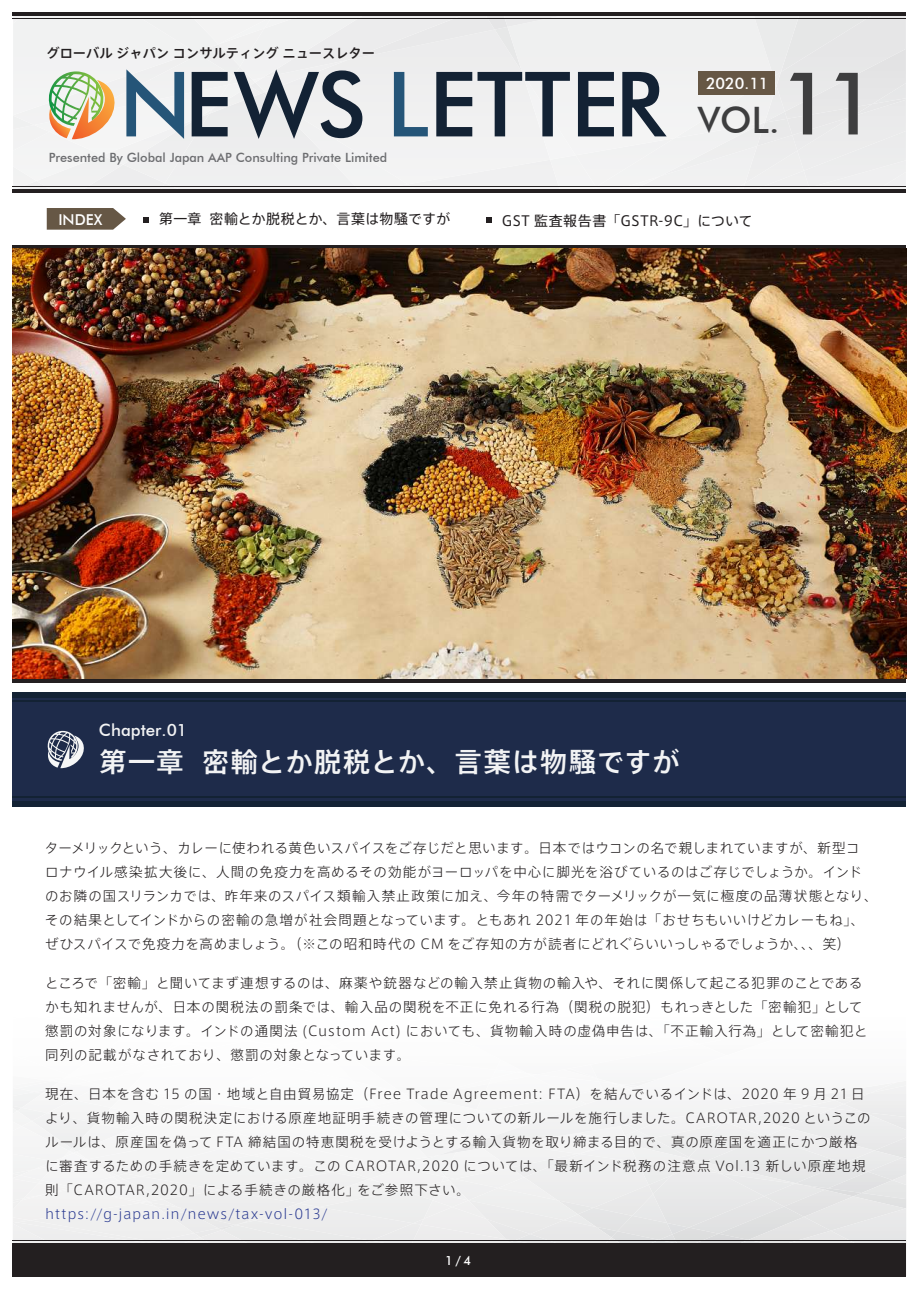
<style>
.page{position:relative;width:919px;height:1289px;background:#fff}
.page>*{position:absolute;margin:0;border:0;box-sizing:border-box;transform-origin:0 0}
.t1{font:500 90.15px "Futura BT";color:#132234}
.t2{font:500 87px "Futura BT";color:#3e3e3f}
.t3{font:500 36.45px "Futura BT";color:#3e3e3f}
.t4{font:500 27px "Axis Std";letter-spacing:.045em;color:#f2f3f4}
.t5{font:500 16.95px "Futura BT";color:#f2f3f4}
.t6{font:500 15.9px "Futura BT";color:#fff}
.t7{font:500 15px "Futura BT";color:#fff}
.t8{font:13.95px "Axis Std";letter-spacing:.03em;color:#231f20}
.t9{font:13.95px "Axis Std";letter-spacing:.01em;color:#231f20}
.t10{font:300 13.5px/24px "Axis Std";letter-spacing:.05em;color:#231f20}
.t11{font:300 13.5px "Axis Std";letter-spacing:.06em;color:#283890}
.t12{font:500 13.2px "Axis Std";color:#231f20}
.t13{font:500 12.75px "Futura BT";color:#6c6d70}
.t14{font:500 12.75px "Futura BT";color:#fff}
.s1{color:#255578}
</style>
<div class="page">
<svg style="left:13px;top:1080px;width:893px;height:162px"></svg>
<div style="left:13px;top:1242px;width:893px;height:34px;background:#231f20"></div>
<hr style="left:12px;top:1240px;width:893px;height:1px;background:#231f20">
<hr style="left:12px;top:13px;width:894px;height:3px;background:#231f20">
<hr style="left:12px;top:18px;width:894px;height:1px;background:#231f20">
<hr style="left:12px;top:186px;width:893px;height:1px;background:#231f20">
<hr style="left:12px;top:679px;width:894px;height:3px;background:#231f20">
<img style="left:12px;top:248px;width:894px;height:431px">
<div style="left:13px;top:692px;width:893px;height:114px;background:#1e2b4a"></div>
<div style="left:13px;top:692px;width:893px;height:6px;background:#132234"></div>
<hr style="left:13px;top:700px;width:893px;height:1px;background:#132234">
<hr style="left:13px;top:796px;width:893px;height:1px;background:#132234">
<div style="left:13px;top:801px;width:893px;height:5px;background:#132234"></div>
<svg style="left:47px;top:730px;width:37px;height:38px"></svg>
<img style="left:13px;top:16px;width:892px;height:444px">
<p class="t12" style="left:46px;top:43px;width:330px">グローバル ジャパン コンサルティング ニュースレター</p>
<h1 class="t1" style="left:119px;top:50px;width:548px"><span class="s1">N</span>EWS <span class="s1">L</span>ETTER</h1>
<p class="t13" style="left:49px;top:150px;width:340px">Presented By Global Japan AAP Consulting Private Limited</p>
<p class="t6" style="left:706px;top:73px;width:64px">2020.11</p>
<h3 class="t3" style="left:697px;top:98px;width:84px">VOL.</h3>
<h2 class="t2" style="left:779px;top:51px;width:100px">11</h2>
<p class="t7" style="left:58px;top:210px;width:45px">INDEX</p>
<p class="t9" style="left:159px;top:208px;width:292px">第一章 密輸とか脱税とか、言葉は物騒ですが</p>
<p class="t8" style="left:501px;top:210px;width:252px">GST 監査報告書「GSTR-9C」について</p>
<p class="t5" style="left:99px;top:720px;width:90px">Chapter.01</p>
<h3 class="t4" style="left:99px;top:741px;width:581px">第一章 密輸とか脱税とか、言葉は物騒ですが</h3>
<p class="t10" style="left:45px;top:834px;width:833px">ターメリックという、カレーに使われる黄色いスパイスをご存じだと思います。日本ではウコンの名で親しまれていますが、新型コ<br>ロナウイル感染拡大後に、人間の免疫力を高めるその効能がヨーロッパを中心に脚光を浴びているのはご存じでしょうか。インドのお隣の国スリランカでは、昨年来のスパイス類輸入禁止政策に加え、今年の特需でターメリックが一気に極度の品薄状態となり、その結果としてインドからの密輸の急増が社会問題となっています。ともあれ 2021 年の年始は「おせちもいいけどカレーもね」、ぜひスパイスで免疫力を高めましょう。（※この昭和時代の CM をご存知の方が読者にどれぐらいいっしゃるでしょうか、、、笑）</p>
<p class="t10" style="left:45px;top:969px;width:823px">ところで「密輸」と聞いてまず連想するのは、麻薬や銃器などの輸入禁止貨物の輸入や、それに関係して起こる犯罪のことであるかも知れませんが、日本の関税法の罰条では、輸入品の関税を不正に免れる行為（関税の脱犯）もれっきとした「密輸犯」として懲罰の対象になります。インドの通関法 (Custom Act) においても、貨物輸入時の虚偽申告は、「不正輸入行為」として密輸犯と同列の記載がなされており、懲罰の対象となっています。</p>
<p class="t10" style="left:45px;top:1080px;width:827px">現在、日本を含む 15 の国・地域と自由貿易協定（Free Trade Agreement: FTA）を結んでいるインドは、2020 年 9 月 21 日より、貨物輸入時の関税決定における原産地証明手続きの管理についての新ルールを施行しました。CAROTAR,2020 というこのルールは、原産国を偽って FTA 締結国の特恵関税を受けようとする輸入貨物を取り締まる目的で、真の原産国を適正にかつ厳格に審査するための手続きを定めています。この CAROTAR,2020 については、「最新インド税務の注意点 Vol.13 新しい原産地規則「CAROTAR,2020」による手続きの厳格化」をご参照下さい。</p>
<p class="t11" style="left:45px;top:1203px;width:284px">https://g-japan.in/news/tax-vol-013/</p>
<p class="t14" style="left:445px;top:1253px;width:27px">1/4</p>
</div>
